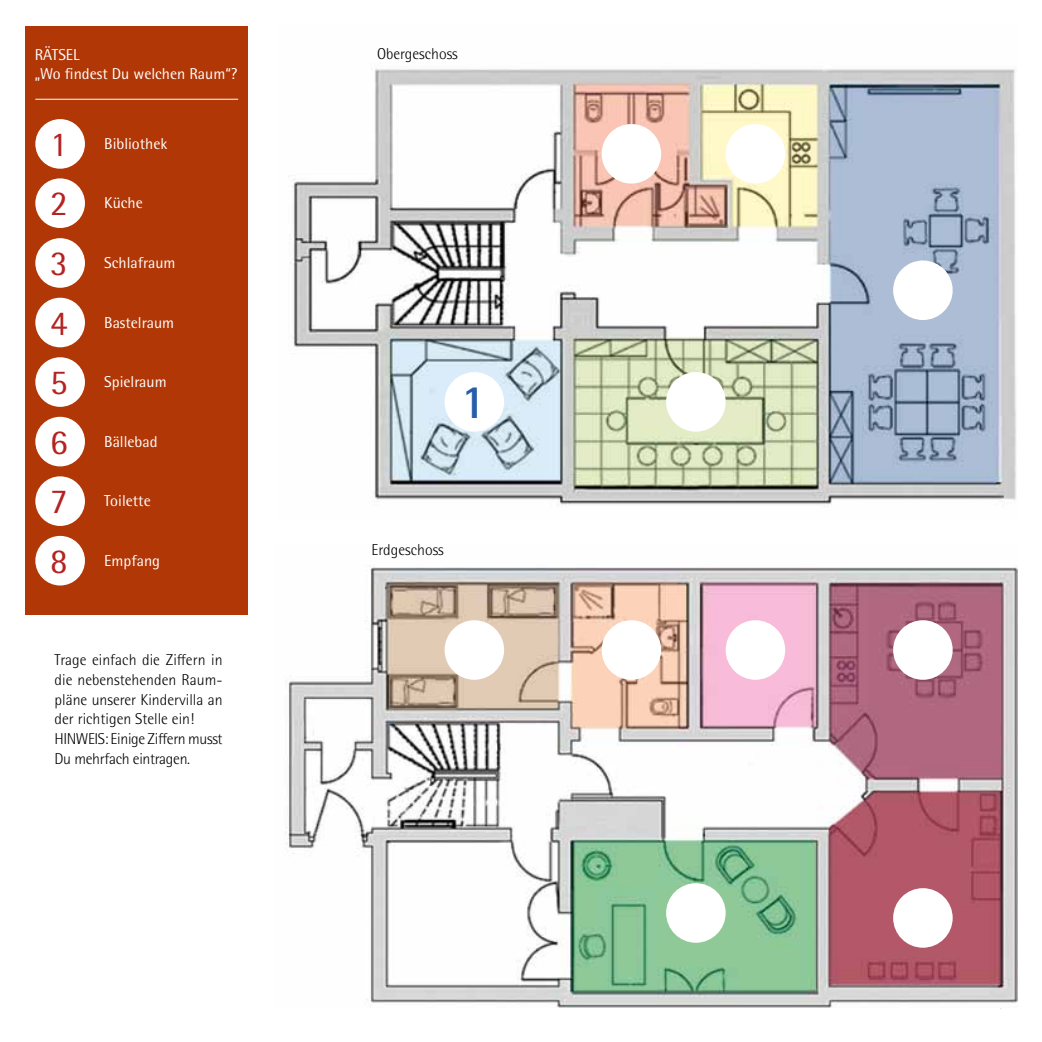
<style>
.page{position:relative;width:1042px;height:1042px;background:#fff}
.page>*{position:absolute;margin:0;border:0;box-sizing:border-box;transform-origin:0 0}
.t1{font:700 47.25px "Rotis Semi Sans W1 G";color:#275eaa}
.t2{font:35px/59.5px "Rotis Semi Sans W1 G";color:#b42322;text-align:justify}
.t3{font:300 15.75px/19.8px "Rotis Semi Sans W1 G";color:#000}
.t4{font:15.75px/19.8px "Rotis Semi Sans W1 G";color:#fff}
</style>
<div class="page">
<img style="left:292px;top:68px;width:725px;height:439px">
<img style="left:285px;top:567px;width:732px;height:440px">
<div style="left:25px;top:27px;width:222px;height:588px;background:#b13706"></div>
<hr style="left:35px;top:99px;width:203px;height:1px;background:#fff">
<div style="left:35px;top:119px;width:50px;height:50px;background:#fff;border-radius:50%"></div>
<div style="left:444px;top:372px;width:60px;height:60px;background:#fff;border-radius:50%"></div>
<div style="left:444px;top:620px;width:60px;height:60px;background:#fff;border-radius:50%"></div>
<div style="left:666px;top:372px;width:59px;height:60px;background:#fff;border-radius:50%"></div>
<div style="left:666px;top:883px;width:59px;height:60px;background:#fff;border-radius:50%"></div>
<div style="left:725px;top:124px;width:60px;height:60px;background:#fff;border-radius:50%"></div>
<div style="left:725px;top:620px;width:60px;height:60px;background:#fff;border-radius:50%"></div>
<div style="left:893px;top:620px;width:59px;height:60px;background:#fff;border-radius:50%"></div>
<div style="left:893px;top:888px;width:59px;height:59px;background:#fff;border-radius:50%"></div>
<div style="left:893px;top:260px;width:59px;height:60px;background:#fff;border-radius:50%"></div>
<div style="left:601px;top:124px;width:60px;height:60px;background:#fff;border-radius:50%"></div>
<div style="left:601px;top:620px;width:60px;height:60px;background:#fff;border-radius:50%"></div>
<div style="left:35px;top:178px;width:50px;height:50px;background:#fff;border-radius:50%"></div>
<div style="left:35px;top:238px;width:50px;height:50px;background:#fff;border-radius:50%"></div>
<div style="left:35px;top:298px;width:50px;height:49px;background:#fff;border-radius:50%"></div>
<div style="left:35px;top:357px;width:50px;height:50px;background:#fff;border-radius:50%"></div>
<div style="left:35px;top:417px;width:50px;height:49px;background:#fff;border-radius:50%"></div>
<div style="left:35px;top:476px;width:50px;height:50px;background:#fff;border-radius:50%"></div>
<div style="left:35px;top:536px;width:50px;height:49px;background:#fff;border-radius:50%"></div>
<p class="t4" style="left:35px;top:44px;width:204px">Rätsel<br>„Wo findest Du welchen Raum“?</p>
<h2 class="t2" style="left:50px;top:114px;width:19px">1</h2>
<h2 class="t2" style="left:50px;top:174px;width:19px">2<br>3<br>4<br>5<br>6<br>7<br>8</h2>
<p class="t4" style="left:104px;top:134px;width:65px">Bibliothek</p>
<p class="t4" style="left:104px;top:193px;width:40px">Küche</p>
<p class="t4" style="left:104px;top:253px;width:73px">Schlafraum</p>
<p class="t4" style="left:104px;top:312px;width:71px">Bastelraum</p>
<p class="t4" style="left:104px;top:372px;width:64px">Spielraum</p>
<p class="t4" style="left:104px;top:431px;width:55px">Bällebad</p>
<p class="t4" style="left:104px;top:491px;width:48px">Toilette</p>
<p class="t4" style="left:104px;top:550px;width:57px">Empfang</p>
<p class="t3" style="left:55px;top:650px;width:170px">Trage einfach die Ziffern in die nebenstehenden Raum&shy;pläne unserer Kindervilla an der richtigen Stelle ein!<br>HINWEIS: Einige Ziffern musst<br>Du mehrfach eintragen.</p>
<p class="t3" style="left:377px;top:44px;width:82px">Obergeschoss</p>
<h1 class="t1" style="left:461px;top:372px;width:27px">1</h1>
<p class="t3" style="left:372px;top:540px;width:74px">Erdgeschoss</p>
</div>
